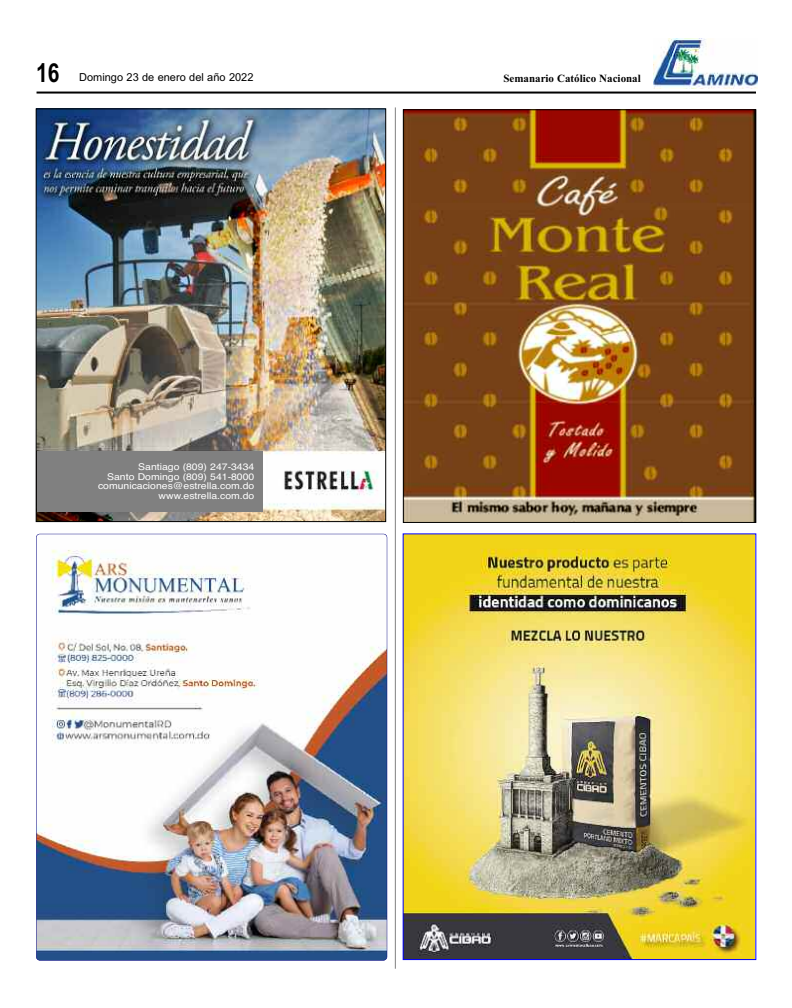
<style>
.page{position:relative;width:792px;height:1008px;background:#fff}
.page>*{position:absolute;margin:0;border:0;box-sizing:border-box;transform-origin:0 0}
.t1{font:700 26.2px "Arial";color:#000;scale:.8 1}
.t2{font:11px "Arial";color:#000}
.t3{font:700 11px "Times New Roman";color:#000}
.t4{font:9.4px/9.8px "Helvetica";color:#fff;text-align:right;scale:1.12 1}
</style>
<div class="page">
<hr style="left:37px;top:92px;width:719px;height:2px;background:#000">
<img style="left:653px;top:39px;width:104px;height:50px">
<img style="left:405px;top:112px;width:349px;height:409px">
<div style="left:403px;top:110px;width:353px;height:413px;border:1px solid #000"></div>
<img style="left:38px;top:111px;width:346px;height:409px">
<div style="left:36px;top:109px;width:350px;height:413px;border:1px solid #000"></div>
<div style="left:38px;top:452px;width:225px;height:60px;background:#808080"></div>
<img style="left:405px;top:536px;width:349px;height:422px">
<hr style="left:395px;top:107px;width:1px;height:862px;background:#808080">
<img style="left:36px;top:534px;width:351px;height:426px;border-radius:4px">
<div style="left:36px;top:534px;width:351px;height:427px;border:1px solid #000080;border-radius:4px"></div>
<h1 class="t1" style="left:36px;top:58px;width:31px">16</h1>
<p class="t2" style="left:79px;top:71px;width:176px">Domingo 23 de enero del año 2022</p>
<p class="t3" style="left:503px;top:72px;width:139px">Semanario Católico Nacional</p>
<p class="t4" style="left:98px;top:462px;width:141px">Santiago (809) 247-3434<br>Santo Domingo (809) 541-8000 comunicaciones@estrella.com.do www.estrella.com.do</p>
</div>
